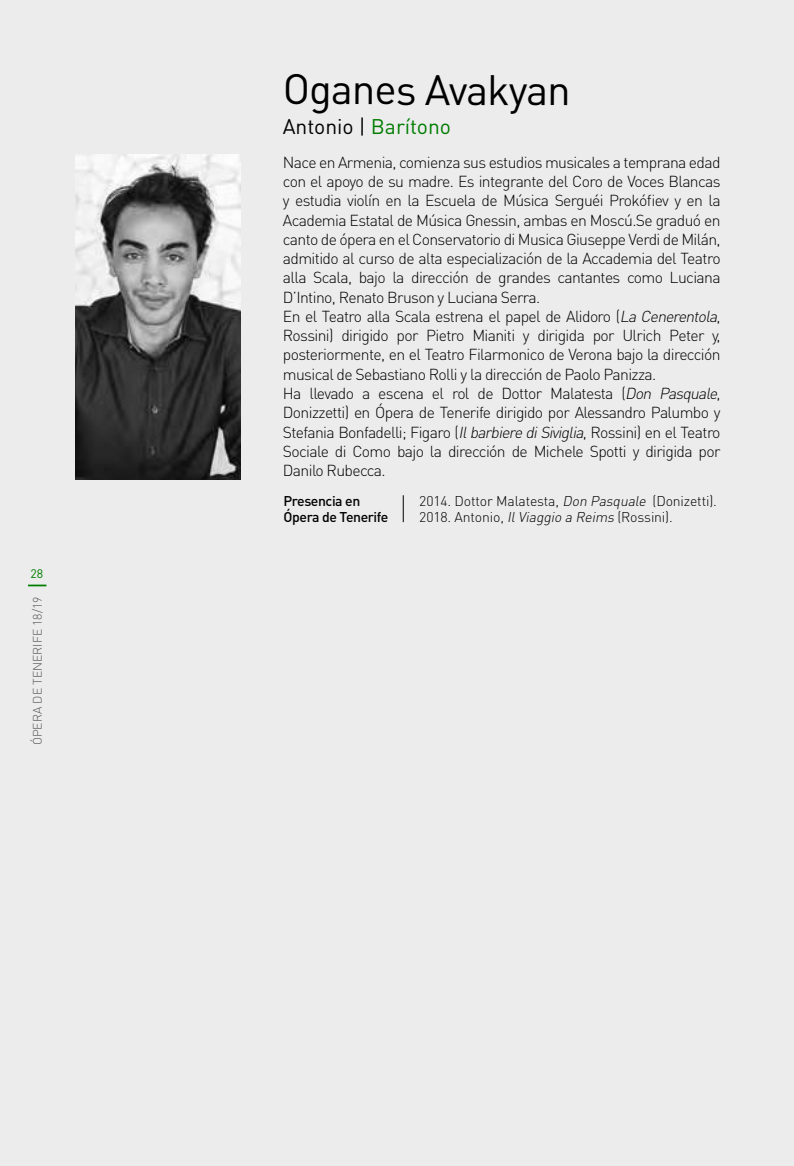
<style>
.page{position:relative;width:794px;height:1166px;background:#ececec}
.page>*{position:absolute;margin:0;border:0;box-sizing:border-box;transform-origin:0 0}
.t1{font:42px "DIN Pro";letter-spacing:-.03em;color:#000}
.t2{font:21px "DIN Pro";letter-spacing:-.005em;color:#000}
.t3{font:300 15.75px/19.2px "DIN Pro";letter-spacing:-.04em;color:#000}
.t4{font:300 14px/15.8px "DIN Pro";letter-spacing:-.01em;color:#000}
.t5{font:500 14px/15.8px "DIN Pro";letter-spacing:-.03em;color:#000}
.t6{font:300 12.25px "DIN Pro";color:#575756}
.t7{font:12.25px "DIN Pro";color:#007c00}
.s1{color:#007c00}
.s2{font-style:italic}
</style>
<div class="page">
<img style="left:75px;top:154px;width:166px;height:325px">
<svg style="left:403px;top:495px;width:1px;height:27px"></svg>
<svg style="left:28px;top:584px;width:18px;height:2px"></svg>
<p class="t7" style="left:31px;top:566px;width:14px">28</p>
<p class="t6" style="left:29px;top:745px;width:150px;rotate:-90deg">ÓPERA DE TENERIFE 18/19</p>
<h1 class="t1" style="left:283px;top:61px;width:289px">Oganes Avakyan</h1>
<h2 class="t2" style="left:283px;top:112px;width:170px">Antonio | <span class="s1">Barítono</span></h2>
<p class="t3" style="left:283px;top:152px;width:439px">Nace en Armenia, comienza sus estudios musicales a temprana edad con el apoyo de su madre. Es integrante del Coro de Voces Blancas y estudia violín en la Escuela de Música Serguéi Prokófiev y en la Academia Estatal de Música Gnessin, ambas en Moscú.Se graduó en canto de ópera en el Conservatorio di Musica Giuseppe Verdi de Milán, admitido al curso de alta especialización de la Accademia del Teatro alla Scala, bajo la dirección de grandes cantantes como Luciana D’Intino, Renato Bruson y Luciana Serra.<br>En el Teatro alla Scala estrena el papel de Alidoro (<span class="s2">LaCenerentola</span>, Rossini) dirigido por Pietro Mianiti y dirigida por Ulrich Peter y, posteriormente, en el Teatro Filarmonico de Verona bajo la dirección musical de Sebastiano Rolli y la dirección de Paolo Panizza.<br>Ha llevado a escena el rol de Dottor Malatesta (<span class="s2">Don Pasquale</span>, Donizzetti) en Ópera de Tenerife dirigido por Alessandro Palumbo y Stefania Bonfadelli; Figaro (<span class="s2">IlbarbierediSiviglia</span>, Rossini) en el Teatro Sociale di Como bajo la dirección de Michele Spotti y dirigida por Danilo Rubecca.</p>
<p class="t5" style="left:284px;top:493px;width:106px">Presencia en<br>Ópera de Tenerife</p>
<p class="t4" style="left:419px;top:492px;width:299px">2014. Dottor Malatesta, <span class="s2">Don Pasquale</span> (Donizetti).<br>2018. Antonio, <span class="s2">IlViaggio a Reims</span> (Rossini).</p>
</div>
